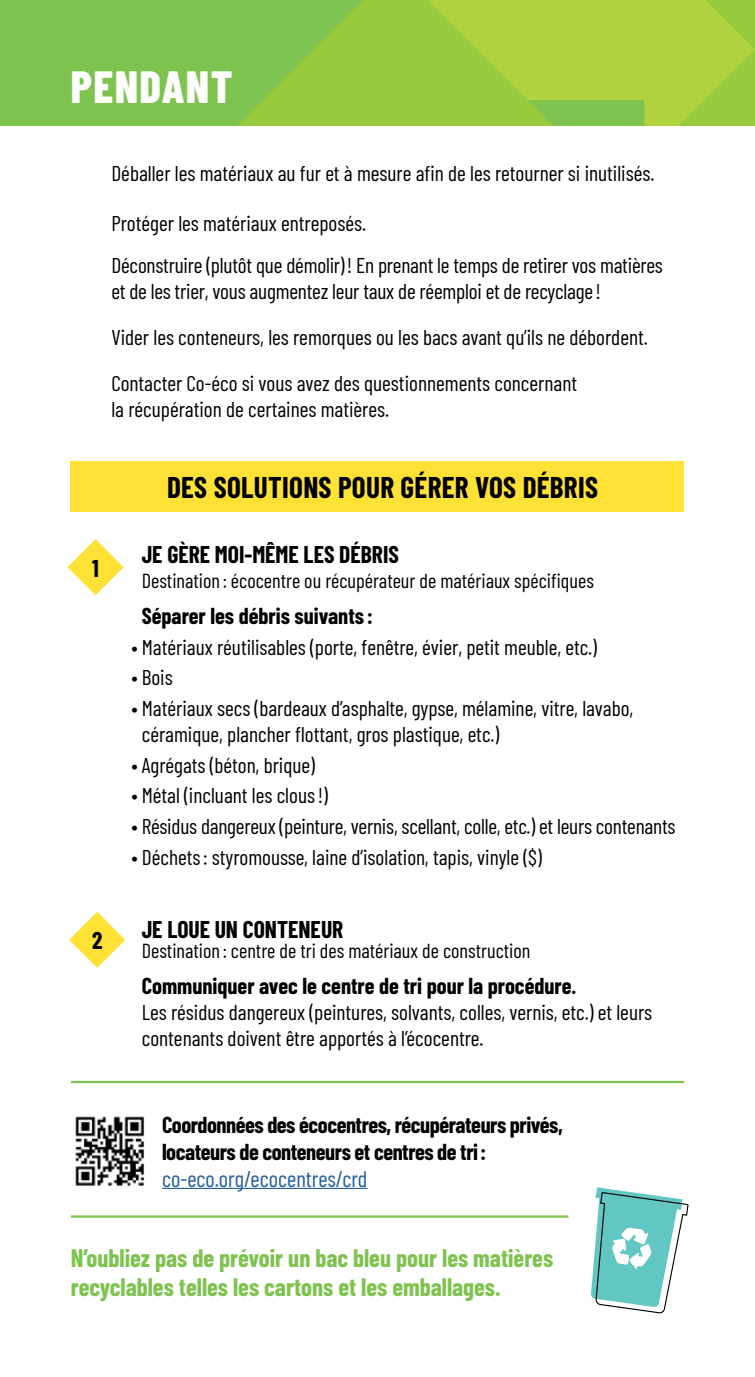
<style>
.page{position:relative;width:755px;height:1377px;background:#fff}
.page>*{position:absolute;margin:0;border:0;box-sizing:border-box;transform-origin:0 0}
.t1{font:800 45px "Barlow Condensed";letter-spacing:.03em;color:#fff}
.t2{font:700 29.25px "Barlow Condensed";letter-spacing:.01em;color:#000}
.t3{font:700 24.75px/29.2px "Barlow Condensed";color:#7ec34f}
.t4{font:700 23.62px "Barlow Condensed";color:#000}
.t5{font:700 22.5px/27px "Barlow Condensed";letter-spacing:-.02em;color:#000}
.t6{font:700 22.5px "Barlow Condensed";color:#000}
.t7{font:22.5px "Barlow Condensed";color:#215e9e}
.t8{font:21.38px/46.1px "Barlow Condensed";color:#000}
.t9{font:20.25px "Barlow Condensed";color:#000}
.s1{font-size:21.38px}
</style>
<div class="page">
<div style="left:0;top:0;width:755px;height:126px;background:#7ec34f"></div>
<svg style="left:553px;top:0;width:202px;height:126px;background:#a8d040"></svg>
<svg style="left:238px;top:0;width:315px;height:126px;fill:#97ca3d"></svg>
<div style="left:71px;top:461px;width:613px;height:50px;background:#ffe235"></div>
<hr style="left:162px;top:1188px;width:205px;height:1px;background:#215e9e">
<hr style="left:71px;top:1081px;width:613px;height:2px;background:#7ec34f">
<hr style="left:71px;top:1215px;width:497px;height:3px;background:#7ec34f">
<img style="left:75px;top:1116px;width:70px;height:70px">
<svg style="left:591px;top:1187px;width:98px;height:127px"></svg>
<svg style="left:68px;top:539px;width:56px;height:56px"></svg>
<svg style="left:69px;top:912px;width:56px;height:56px"></svg>
<h1 class="t1" style="left:71px;top:55px;width:163px">PENDANT</h1>
<p class="t8" style="left:111px;top:148px;width:545px">Déballer les matériaux au fur et à mesure afin de les retourner si inutilisés.</p>
<p class="t8" style="left:111px;top:201px;width:553px;line-height:41.6px">Protéger les matériaux entreposés.<br>Déconstruire (plutôt que démolir)! En prenant le temps de retirer vos matières</p>
<p class="t8" style="left:111px;top:267px;width:538px">et de les trier, vous augmentez leur taux de réemploi et de recyclage !<br>Vider les conteneurs, les remorques ou les bacs avant qu’ils ne débordent.<br>Contacter Co-éco si vous avez des questionnements concernant</p>
<p class="t8" style="left:111px;top:385px;width:279px">la récupération de certaines matières.</p>
<p class="t4" style="left:92px;top:551px;width:8px">1</p>
<p class="t4" style="left:92px;top:924px;width:12px">2</p>
<h2 class="t2" style="left:167px;top:467px;width:432px">DES SOLUTIONS POUR GÉRER VOS DÉBRIS</h2>
<p class="t4" style="left:142px;top:538px;width:259px">JE GÈRE MOI-MÊME LES DÉBRIS</p>
<p class="t9" style="left:142px;top:566px;width:454px">Destination : écocentre ou récupérateur de matériaux spécifiques</p>
<p class="t6" style="left:142px;top:600px;width:233px">Séparer les débris suivants :</p>
<p class="t8" style="left:132px;top:622px;width:467px">• Matériaux réutilisables (porte, fenêtre, évier, petit meuble, etc.)</p>
<p class="t8" style="left:132px;top:653px;width:43px">• Bois</p>
<p class="t8" style="left:142px;top:694px;width:493px;line-height:25.9px;text-indent:-10px">• Matériaux secs (bardeaux d’asphalte, gypse, mélamine, vitre, lavabo, céramique, plancher flottant, gros plastique, etc.)</p>
<p class="t8" style="left:132px;top:740px;width:185px">• Agrégats (béton, brique)</p>
<p class="t8" style="left:132px;top:771px;width:198px">• Métal (incluant les clous!)</p>
<p class="t8" style="left:132px;top:802px;width:545px">• Résidus dangereux (peinture, vernis, scellant, colle, etc.) et leurs contenants</p>
<p class="t8" style="left:132px;top:833px;width:412px">• Déchets: styromousse, laine d’isolation, tapis, vinyle ($)</p>
<p class="t4" style="left:142px;top:913px;width:203px">JE LOUE UN CONTENEUR</p>
<p class="t9" style="left:142px;top:937px;width:390px">Destination : centre de tri des matériaux de construction</p>
<p class="t6" style="left:142px;top:970px;width:436px">Communiquer avec le centre de tri pour la procédure<span class="s1">.</span></p>
<p class="t8" style="left:142px;top:998px;width:512px;line-height:25.9px">Les résidus dangereux (peintures, solvants, colles, vernis, etc.) et leurs contenants doivent être apportés à l’écocentre.</p>
<p class="t5" style="left:162px;top:1110px;width:402px">Coordonnées des écocentres, récupérateurs privés, locateurs de conteneurs et centres de tri:</p>
<p class="t7" style="left:162px;top:1163px;width:207px">co-eco.org/ecocentres/crd</p>
<p class="t3" style="left:71px;top:1242px;width:484px">N’oubliez pas de prévoir un bac bleu pour les matières recyclables telles les cartons et les emballages.</p>
</div>
